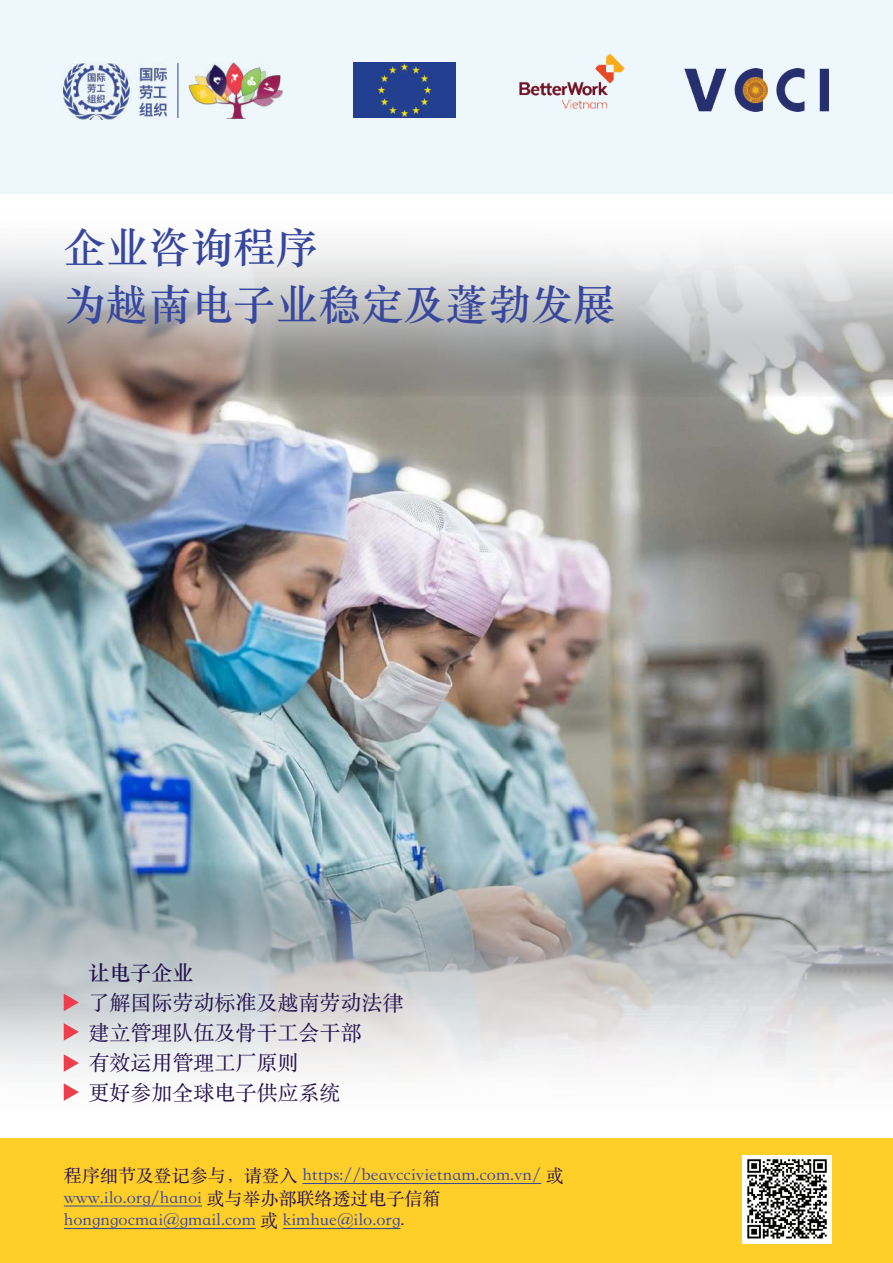
<style>
.page{position:relative;width:893px;height:1263px;background:#fff}
.page>*{position:absolute;margin:0;border:0;box-sizing:border-box;transform-origin:0 0}
.t1{font:42px/57px "ST Songti SC Bold";letter-spacing:.01em;color:#37479d}
.t2{font:21px/30px "ST Songti SC Regular";color:#24124f}
.t3{font:21px "ST Songti SC Bold";color:#24124f}
.t4{font:18px/22.5px "ST Songti SC Regular";color:#36469d}
.s1{color:#24124f}
</style>
<div class="page">
<img style="left:0;top:397px;width:893px;height:467px">
<svg style="left:0;top:864px;width:893px;height:275px"></svg>
<svg style="left:0;top:190px;width:893px;height:207px"></svg>
<div style="left:0;top:1139px;width:893px;height:124px;background:#ffce29"></div>
<hr style="left:302px;top:1183px;width:239px;height:1px;background:#36469d">
<hr style="left:64px;top:1206px;width:138px;height:1px;background:#36469d">
<hr style="left:64px;top:1228px;width:192px;height:1px;background:#36469d">
<hr style="left:283px;top:1228px;width:117px;height:1px;background:#36469d">
<svg style="left:64px;top:993px;width:15px;height:18px"></svg>
<svg style="left:64px;top:1023px;width:15px;height:18px"></svg>
<svg style="left:64px;top:1054px;width:15px;height:18px"></svg>
<svg style="left:64px;top:1083px;width:15px;height:18px"></svg>
<img style="left:743px;top:1155px;width:88px;height:89px">
<div style="left:0;top:0;width:892px;height:193px;background:#edf7fc"></div>
<img style="left:519px;top:54px;width:105px;height:55px">
<img style="left:354px;top:63px;width:102px;height:55px">
<img style="left:684px;top:69px;width:145px;height:42px">
<hr style="left:178px;top:63px;width:1px;height:55px;background:#37479d">
<img style="left:189px;top:63px;width:93px;height:55px">
<img style="left:63px;top:64px;width:104px;height:55px">
<img style="left:746px;top:1158px;width:82px;height:81px">
<h1 class="t1" style="left:64px;top:218px;width:553px">企业咨询程序<br>为越南电子业稳定及蓬勃发展</h1>
<p class="t3" style="left:88px;top:959px;width:106px">让电子企业</p>
<p class="t2" style="left:88px;top:986px;width:317px">了解国际劳动标准及越南劳动法律建立管理队伍及骨干工会干部<br>有效运用管理工厂原则<br>更好参加全球电子供应系统</p>
<p class="t4" style="left:64px;top:1164px;width:501px"><span class="s1">程序细节及登记参与，请登入</span> https://beavccivietnam.com.vn/ <span class="s1">或</span>www.ilo.org/hanoi <span class="s1">或与举办部联络透过电子信箱</span>hongngocmai@gmail.com <span class="s1">或</span> kimhue@ilo.org<span class="s1">.</span></p>
</div>
